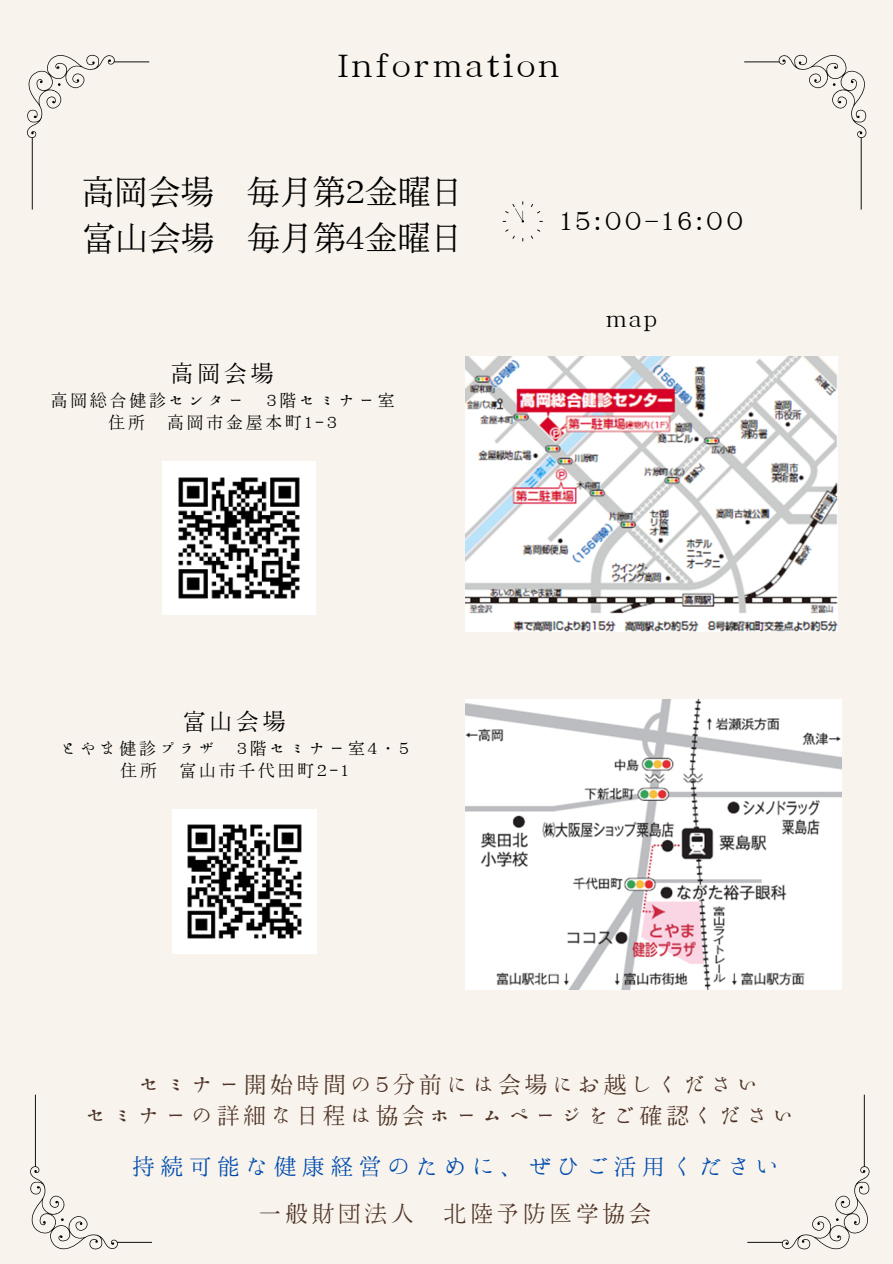
<style>
.page{position:relative;width:893px;height:1264px;background:#fff}
.page>*{position:absolute;margin:0;border:0;box-sizing:border-box;transform-origin:0 0}
.t1{font:33.9px "XANO mincho U32";letter-spacing:.095em;color:#000}
.t2{font:33px/46.2px "XANO mincho U32";color:#000}
.t3{font:26.85px "XANO mincho U32";letter-spacing:.125em;color:#000}
.t4{font:25.35px "Hannari Mincho";letter-spacing:.115em;color:#004aad}
.t5{font:24px "XANO mincho U32";color:#000}
.t6{font:22.65px "XANO mincho U32";letter-spacing:.18em;color:#000}
.t7{font:22.35px/30.3px "XANO mincho U32";letter-spacing:.18em;color:#4f3427}
.t8{font:16.65px "XANO mincho U32";letter-spacing:.18em;color:#000}
</style>
<div class="page">
<div style="left:0;top:0;width:892px;height:1263px;background:#f8f4ed"></div>
<svg style="left:27px;top:54px;width:122px;height:155px"></svg>
<svg style="left:744px;top:54px;width:123px;height:155px"></svg>
<svg style="left:505px;top:229px;width:10px;height:10px"></svg>
<svg style="left:531px;top:204px;width:9px;height:10px"></svg>
<svg style="left:530px;top:229px;width:10px;height:10px"></svg>
<svg style="left:502px;top:201px;width:22px;height:21px"></svg>
<svg style="left:645px;top:221px;width:12px;height:1px"></svg>
<img style="left:465px;top:356px;width:372px;height:275px">
<img style="left:465px;top:699px;width:376px;height:290px">
<svg style="left:747px;top:1094px;width:123px;height:156px"></svg>
<svg style="left:30px;top:1094px;width:122px;height:156px"></svg>
<img style="left:163px;top:461px;width:153px;height:153px">
<img style="left:172px;top:809px;width:144px;height:144px">
<h2 class="t1" style="left:338px;top:48px;width:222px">Information</h2>
<p class="t2" style="left:82px;top:168px;width:384px">高岡会場 毎月第２金曜日富山会場 毎月第４金曜日</p>
<p class="t6" style="left:171px;top:362px;width:104px">高岡会場</p>
<p class="t8" style="left:51px;top:391px;width:195px">高岡総合健診センター</p>
<p class="t8" style="left:267px;top:391px;width:129px">3階セミナー室</p>
<h5 class="t8" style="left:108px;top:414px;width:38px">住所</h5>
<h5 class="t8" style="left:167px;top:414px;width:171px">高岡市金屋本町1-3</h5>
<h1 class="t3" style="left:560px;top:207px;width:185px">15:00 16:00</h1>
<p class="t5" style="left:605px;top:306px;width:53px">map</p>
<p class="t6" style="left:183px;top:710px;width:104px">富山会場</p>
<p class="t8" style="left:61px;top:739px;width:156px">とやま健診プラザ</p>
<p class="t8" style="left:237px;top:739px;width:173px">3階セミナー室4・5</p>
<p class="t8" style="left:121px;top:762px;width:38px">住所</p>
<p class="t8" style="left:179px;top:762px;width:171px">富山市千代田町2-1</p>
<p class="t7" style="left:85px;top:1069px;width:710px;text-indent:53px">セミナー開始時間の５分前には会場にお越しください<br>セミナーの詳細な日程は協会ホームページをご確認ください</p>
<p class="t4" style="left:132px;top:1152px;width:650px">持続可能な健康経営のために、ぜひご活用ください</p>
<p class="t7" style="left:259px;top:1197px;width:156px">一般財団法人</p>
<p class="t7" style="left:444px;top:1197px;width:209px">北陸予防医学協会</p>
</div>
